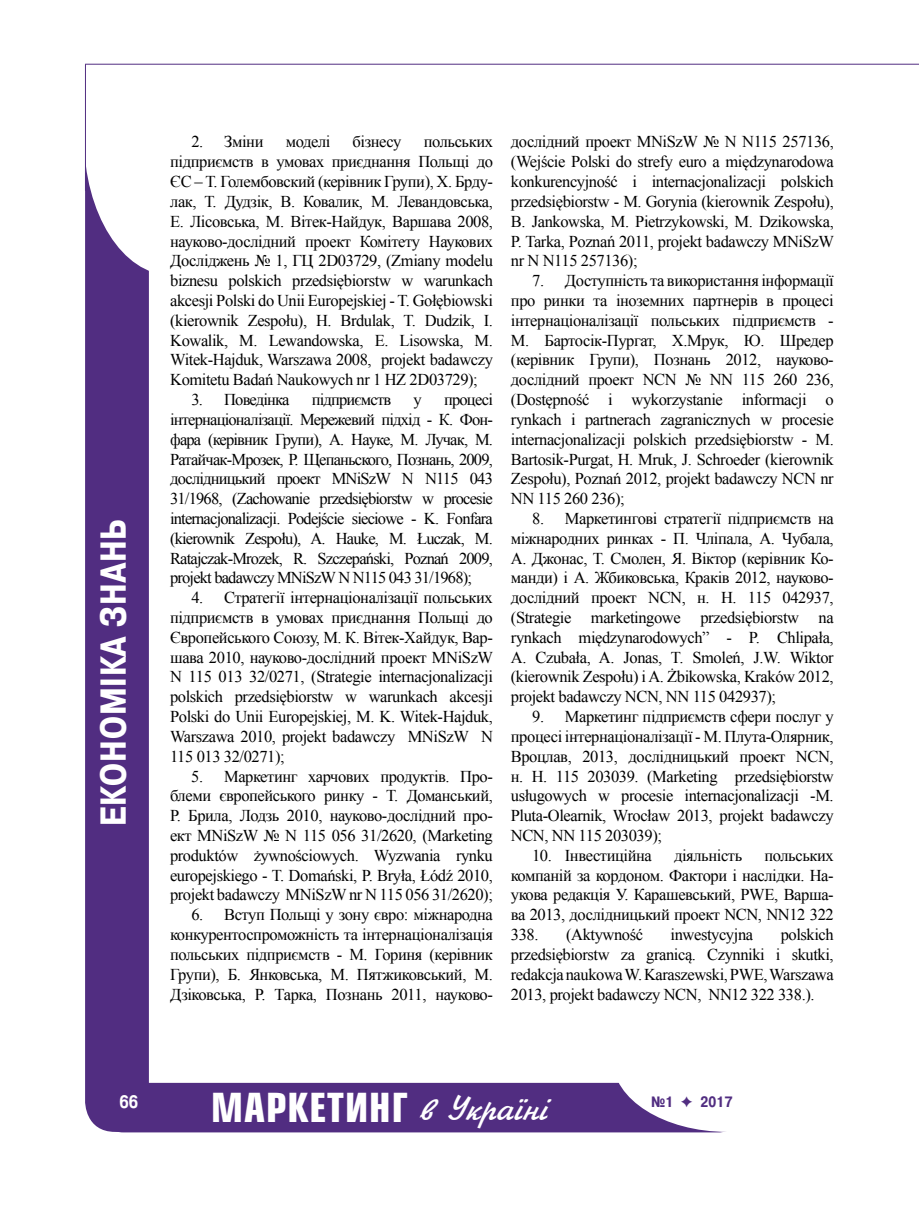
<style>
.page{position:relative;width:919px;height:1217px;background:#fff}
.page>*{position:absolute;margin:0;border:0;box-sizing:border-box;transform-origin:0 0}
.t1{font:700 39px "Europe Cond";letter-spacing:.025em;color:#fff}
.t2{font:700 36px "Pragmatica Cond C";letter-spacing:.025em;color:#fff}
.t3{font:700 18px "Pragmatica Cond C";color:#fff}
.t4{font:16.5px/19.8px "Times New Roman";letter-spacing:-.025em;color:#000;text-align:justify}
.t5{font:16.5px "Times New Roman";letter-spacing:-.05em;color:#000}
.t6{font:700 15px "Pragmatica Cond C";color:#512d81}
.s1{font-family:"Jikharev";font-weight:400;font-size:36px}
.s2{font-family:"Dixieland";font-weight:400}
</style>
<div class="page">
<div style="left:85px;top:111px;width:64px;height:1020px;background:#512d81;border-radius:30px"></div>
<div style="left:84px;top:0;width:173px;height:275px;background:#fff;border-radius:50%"></div>
<div style="left:101px;top:1082px;width:640px;height:50px;background:#512d81;border-radius:22px"></div>
<div style="left:612px;top:986px;width:230px;height:145px;background:#fff;border-radius:50%"></div>
<hr style="left:85px;top:64px;width:833px;height:1px;background:#512d81">
<hr style="left:85px;top:64px;width:1px;height:127px;background:#512d81">
<h2 class="t2" style="left:93px;top:826px;width:308px;rotate:-90deg">Економіка знань</h2>
<p class="t4" style="left:191px;top:132px;width:74px">2. Зміни</p>
<p class="t4" style="left:286px;top:132px;width:46px">моделі</p>
<p class="t4" style="left:352px;top:132px;width:50px">бізнесу</p>
<p class="t4" style="left:170px;top:132px;width:324px;text-indent:253px">польських підприємств в умовах приєднання Польщі до ЄС – Т. Голембовский (керівник Групи), Х. Брду&shy;лак, Т. Дудзік, В. Ковалик, М. Левандовська, Е. Лісовська, M. Вітек-Найдук, Варшава 2008, науково-дослідний проект Комітету Наукових Досліджень № 1, ГЦ 2D03729, (Zmiany modelu biznesu polskich przedsiębiorstw w warunkach akcesji Polski do Unii Europejskiej - T. Gołębiowski (kierownik Zespołu), H. Brdulak, T. Dudzik, I.<br>Kowalik, M. Lewandowska, E. Lisowska, M.<br>Witek-Hajduk, Warszawa 2008, projekt badawczy Komitetu Badań Naukowych nr 1 HZ 2D03729);</p>
<p class="t5" style="left:191px;top:388px;width:100px">3. Поведінка</p>
<p class="t5" style="left:312px;top:388px;width:81px">підприємств</p>
<p class="t4" style="left:413px;top:389px;width:10px">у</p>
<p class="t4" style="left:170px;top:389px;width:324px;text-indent:274px">процесі інтернаціоналізації. Мережевий підхід - К. Фон&shy;фара (керівник Групи), А. Haуке, М. Лучак, М.<br>Ратайчак-Мрозек, Р. Щепаньского, Познань, 2009, дослідницький проект MNiSzW N N115 043<br>31/1968, (Zachowanie przedsiębiorstw w procesie internacjonalizacji. Podejście sieciowe - K. Fonfara (kierownik Zespołu), A. Hauke, M. Łuczak, M.<br>Ratajczak-Mrozek, R. Szczepański, Poznań 2009, projekt badawczy MNiSzW N N115 043 31/1968);</p>
<p class="t4" style="left:170px;top:587px;width:324px;text-indent:21px">4. Стратегії інтернаціоналізації польських підприємств в умовах приєднання Польщі до Європейського Союзу, М. К. Вітек-Хайдук, Вар&shy;шава 2010, науково-дослідний проект MNiSzW N 115 013 32/0271, (Strategie internacjonalizacji polskich przedsiębiorstw w warunkach akcesji Polski do Unii Europejskiej, M. K. Witek-Hajduk, Warszawa 2010, projekt badawczy MNiSzW N 115 013 32/0271);</p>
<p class="t4" style="left:170px;top:765px;width:324px;text-indent:21px">5. Маркетинг харчових продуктів. Про&shy;блеми європейського ринку - Т. Доманський, Р. Брила, Лодзь 2010, науково-дослідний про&shy;ект MNiSzW № N 115 056 31/2620, (Marketing produktów żywnościowych. Wyzwania rynku europejskiego - T. Domański, P. Bryła, Łódź 2010, projekt badawczy MNiSzW nr N 115 056 31/2620);</p>
<p class="t4" style="left:170px;top:904px;width:324px;text-indent:21px">6. Вступ Польщі у зону євро: міжнародна конкурентоспроможність та інтернаціоналізація польських підприємств - М. Гориня (керівник Групи), Б. Янковська, М. Пятжиковський, М.<br>Дзіковська, Р. Тарка, Познань 2011, науково-</p>
<p class="t4" style="left:511px;top:132px;width:324px">дослідний проект MNiSzW № N N115 257136, (Wejście Polski do strefy euro a międzynarodowa konkurencyjność i internacjonalizacji polskich przedsiębiorstw - M. Gorynia (kierownik Zespołu), B. Jankowska, M. Pietrzykowski, M. Dzikowska, P. Tarka, Poznań 2011, projekt badawczy MNiSzW nr N N115 257136);</p>
<p class="t4" style="left:511px;top:270px;width:324px;text-indent:21px">7. Доступність та використання інформації про ринки та іноземних партнерів в процесі інтернаціоналізації польських підприємств - М. Бартосік-Пургат, Х.Мрук, Ю. Шредер (керівник Групи), Познань 2012, науково&shy;дослідний проект NCN № NN 115 260 236, (Dostępność i wykorzystanie informacji o rynkach i partnerach zagranicznych w procesie internacjonalizacji polskich przedsiębiorstw - M.<br>Bartosik-Purgat, H. Mruk, J. Schroeder (kierownik Zespołu), Poznań 2012, projekt badawczy NCN nr NN 115 260 236);</p>
<p class="t4" style="left:511px;top:508px;width:324px;text-indent:21px">8. Маркетингові стратегії підприємств на міжнародних ринках - П. Чліпала, А. Чубала, А. Джонас, Т. Смолен, Я. Віктор (керівник Ко&shy;манди) і А. Жбиковська, Краків 2012, науково&shy;дослідний проект NCN, н. Н. 115 042937, (Strategie marketingowe przedsiębiorstw na rynkach międzynarodowych” - P. Chlipała, A. Czubała, A. Jonas, T. Smoleń, J.W. Wiktor (kierownik Zespołu) i A. Żbikowska, Kraków 2012, projekt badawczy NCN, NN 115 042937);</p>
<p class="t4" style="left:511px;top:706px;width:324px;text-indent:21px">9. Маркетинг підприємств сфери послуг у процесі інтернаціоналізації - М. Плута-Oлярник, Вроцлав, 2013, дослідницький проект NCN, н. Н. 115 203039. (Marketing przedsiębiorstw usługowych w procesie internacjonalizacji -M.<br>Pluta-Olearnik, Wrocław 2013, projekt badawczy NCN, NN 115 203039);</p>
<p class="t4" style="left:532px;top:844px;width:121px">10. Інвестиційна</p>
<p class="t4" style="left:674px;top:844px;width:70px">діяльність</p>
<p class="t4" style="left:511px;top:844px;width:324px;text-indent:253px">польських компаній за кордоном. Фактори і наслідки. На&shy;укова редакція У. Карашевський, PWE, Варша&shy;ва 2013, дослідницький проект NCN, NN12 322<br>338.</p>
<p class="t4" style="left:566px;top:924px;width:78px">(Aktywność</p>
<p class="t4" style="left:670px;top:924px;width:84px">inwestycyjna</p>
<p class="t4" style="left:511px;top:924px;width:324px;text-indent:270px">polskich przedsiębiorstw za granicą. Czynniki i skutki, redakcjanaukowaW.Karaszewski,PWE,Warszawa 2013, projekt badawczy NCN, NN12 322 338.).</p>
<h1 class="t1" style="left:211px;top:1081px;width:337px">МАРКЕТИНГ <span class="s1">в Україні</span></h1>
<p class="t3" style="left:119px;top:1090px;width:20px">66</p>
<p class="t6" style="left:651px;top:1092px;width:83px">№1 <span class="s2">F</span> 2017</p>
</div>
